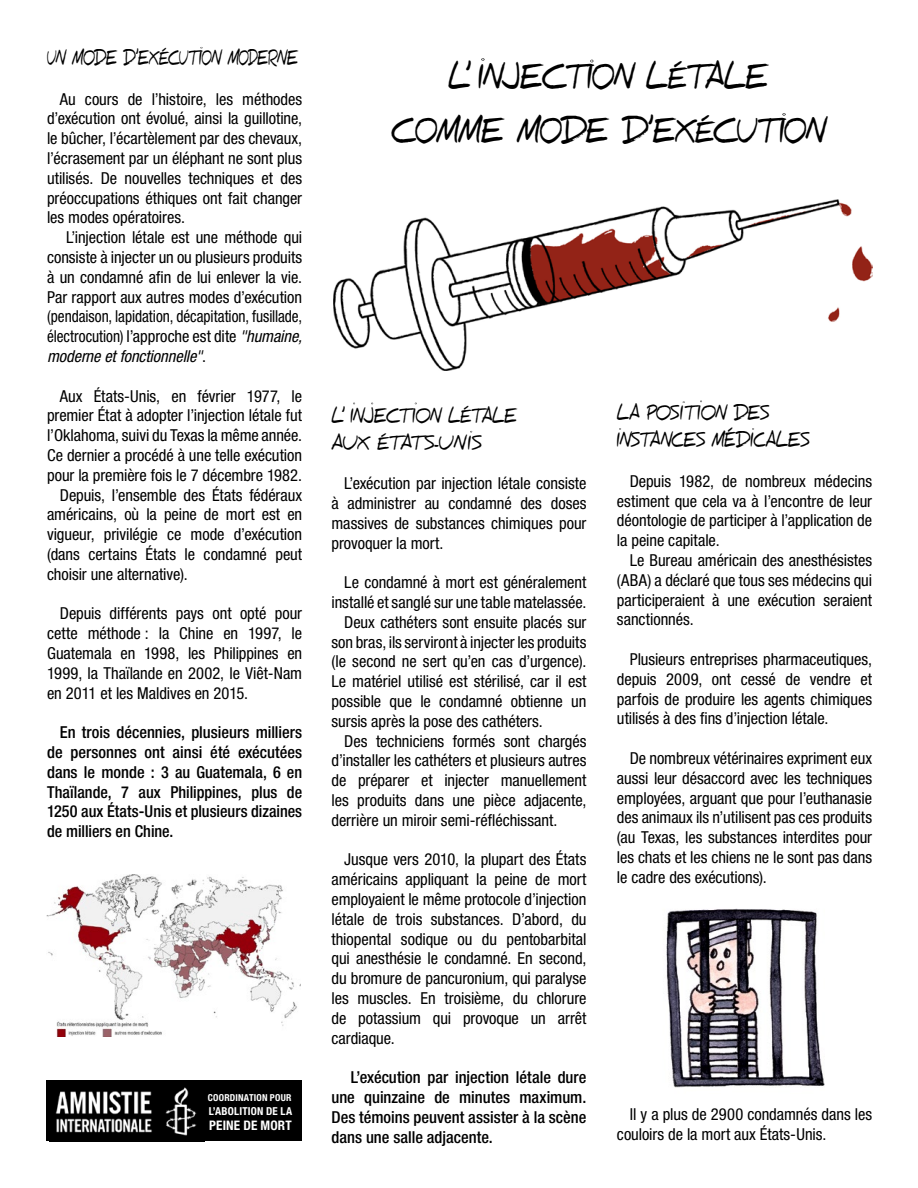
<style>
.page{position:relative;width:918px;height:1188px;background:#fff}
.page>*{position:absolute;margin:0;border:0;box-sizing:border-box;transform-origin:0 0}
.t1{font:700 33.75px/54px "Daniel";letter-spacing:-.04em;color:#000;text-align:center;scale:.72 1}
.t2{font:700 19.8px/27px "Daniel";letter-spacing:-.025em;color:#000;scale:.68 1}
.t3{font:700 19.8px "Daniel";letter-spacing:-.025em;color:#000;scale:.45 1}
.t4{font:700 19.5px "Daniel";letter-spacing:.01em;color:#000;scale:.75 1}
.t5{font:condensed 16.5px/19.8px "Helvetica Neue LT Std";letter-spacing:-.005em;color:#000;text-align:justify}
.t6{font:500 condensed 16.5px/19.8px "Helvetica Neue LT Std";color:#000;text-align:justify}
.t7{font:700 condensed 13.2px "Helvetica Neue LT Std";letter-spacing:.01em;color:#fff}
.t8{font:700 condensed 10.95px "Helvetica Neue LT Std";letter-spacing:.02em;color:#fff}
.t9{font:700 condensed 9.6px "Helvetica Neue LT Std";letter-spacing:.025em;color:#fff}
.s1{font-size:23.1px}
.s2{font-style:italic}
.s3{font-size:37.5px}
.s4{font-size:22.5px}
.s5{font-size:26.25px}
</style>
<div class="page">
<img style="left:333px;top:200px;width:539px;height:170px">
<div style="left:47px;top:1080px;width:255px;height:61px;background:#000"></div>
<img style="left:55px;top:1087px;width:142px;height:49px">
<img style="left:47px;top:875px;width:253px;height:161px">
<img style="left:666px;top:908px;width:159px;height:180px">
<svg style="left:481px;top:58px;width:4px;height:3px"></svg>
<svg style="left:590px;top:59px;width:4px;height:4px"></svg>
<svg style="left:782px;top:113px;width:4px;height:3px"></svg>
<p class="t3" style="left:47px;top:47px;width:560px">Un mode d’ex<span class="s1">é</span>cu t ion moderne</p>
<p class="t5" style="left:47px;top:89px;width:257px;text-indent:13px">Au cours de l’histoire, les méthodes d’exécution ont évolué, ainsi la guillotine, le bûcher, l’écartèlement par des chevaux, l’écrasement par un éléphant ne sont plus utilisés. De nouvelles techniques et des préoccupations éthiques ont fait changer les modes opératoires.</p>
<p class="t5" style="left:47px;top:227px;width:257px;text-indent:19px">L’injection létale est une méthode qui consiste à injecter un ou plusieurs produits à un condamné afin de lui enlever la vie.<br>Par rapport aux autres modes d’exécution (pendaison, lapidation, décapitation, fusillade, électrocution) l’approche est dite <span class="s2">"humaine, moderne et fonctionnelle"</span>.</p>
<p class="t5" style="left:60px;top:386px;width:244px">Aux États-Unis, en février 1977, le</p>
<p class="t5" style="left:47px;top:406px;width:257px">premier état à adopter l’injection létale fut</p>
<p class="t5" style="left:47px;top:425px;width:257px">l’Oklahoma, suivi du Texas la même année.</p>
<p class="t5" style="left:47px;top:445px;width:257px">Ce dernier a procédé à une telle exécution</p>
<p class="t5" style="left:47px;top:465px;width:256px">pour la première fois le 7 décembre 1982.</p>
<p class="t5" style="left:60px;top:485px;width:244px">Depuis, l’ensemble des États fédéraux</p>
<p class="t5" style="left:47px;top:505px;width:257px">américains, où la peine de mort est en</p>
<p class="t5" style="left:47px;top:524px;width:257px">vigueur, privilégie ce mode d’exécution</p>
<p class="t5" style="left:47px;top:544px;width:257px">(dans certains États le condamné peut</p>
<p class="t5" style="left:47px;top:564px;width:142px">choisir une alternative).</p>
<p class="t5" style="left:47px;top:604px;width:257px;text-indent:13px">Depuis différents pays ont opté pour cette méthode : la Chine en 1997, le Guatemala en 1998, les Philippines en 1999, la Thaïlande en 2002, le Viêt-Nam en 2011 et les Maldives en 2015.</p>
<p class="t6" style="left:47px;top:722px;width:257px;text-indent:13px">En trois décennies, plusieurs milliers de personnes ont ainsi été exécutées dans le monde : 3 au Guatemala, 6 en Thaïlande, 7 aux Philippines, plus de 1250 aux États-Unis et plusieurs dizaines de milliers en Chine.</p>
<p class="t9" style="left:208px;top:1092px;width:85px">COORDINATION POUR</p>
<p class="t8" style="left:209px;top:1104px;width:85px">L’ABOLITION DE LA</p>
<p class="t7" style="left:209px;top:1118px;width:84px">PEINE DE MORT</p>
<h1 class="t1" style="left:391px;top:50px;width:605px">L’ inject ion l<span class="s3">é</span>tale comme mode d’ex<span class="s3">é</span>cu tion</h1>
<p class="t2" style="left:332px;top:402px;width:275px">l’ inject ion l<span class="s1">é</span>tale</p>
<p class="t4" style="left:332px;top:432px;width:201px">Aux <span class="s4">é</span>tat s-Unis</p>
<p class="t5" style="left:332px;top:473px;width:256px;text-indent:13px">L’exécution par injection létale consiste à administrer au condamné des doses massives de substances chimiques pour provoquer la mort.</p>
<p class="t5" style="left:344px;top:572px;width:244px">Le condamné à mort est généralement</p>
<p class="t5" style="left:332px;top:592px;width:256px">installé et sanglé sur une table matelassée.</p>
<p class="t5" style="left:344px;top:612px;width:244px">Deux cathéters sont ensuite placés sur</p>
<p class="t5" style="left:332px;top:632px;width:256px">son bras, ils serviront à injecter les produits</p>
<p class="t5" style="left:332px;top:652px;width:256px">(le second ne sert qu’en cas d’urgence).</p>
<p class="t5" style="left:332px;top:671px;width:256px">Le matériel utilisé est stérilisé, car il est</p>
<p class="t5" style="left:332px;top:691px;width:256px">possible que le condamné obtienne un</p>
<p class="t5" style="left:332px;top:711px;width:213px">sursis après la pose des cathéters.</p>
<p class="t5" style="left:344px;top:731px;width:244px">Des techniciens formés sont chargés</p>
<p class="t5" style="left:332px;top:751px;width:257px">d’installer les cathéters et plusieurs autres</p>
<p class="t5" style="left:332px;top:770px;width:256px">de préparer et injecter manuellement</p>
<p class="t5" style="left:332px;top:790px;width:256px">les produits dans une pièce adjacente,</p>
<p class="t5" style="left:332px;top:810px;width:227px">derrière un miroir semi-réfléchissant.</p>
<p class="t5" style="left:332px;top:850px;width:257px;text-indent:13px">Jusque vers 2010, la plupart des États américains appliquant la peine de mort employaient le même protocole d’injection létale de trois substances. D’abord, du thiopental sodique ou du pentobarbital qui anesthésie le condamné. En second, du bromure de pancuronium, qui paralyse les muscles. En troisième, du chlorure de potassium qui provoque un arrêt cardiaque.</p>
<p class="t6" style="left:331px;top:1067px;width:256px;text-indent:19px">L’exécution par injection létale dure une quinzaine de minutes maximum.<br>Des témoins peuvent assister à la scène dans une salle adjacente.</p>
<p class="t2" style="left:617px;top:400px;width:285px">La posit ion des instances m<span class="s5">é</span>dicales</p>
<p class="t5" style="left:617px;top:471px;width:257px;text-indent:13px">Depuis 1982, de nombreux médecins estiment que cela va à l’encontre de leur déontologie de participer à l’application de la peine capitale.</p>
<p class="t5" style="left:617px;top:550px;width:257px;text-indent:13px">Le Bureau américain des anesthésistes (ABA) a déclaré que tous ses médecins qui participeraient à une exécution seraient sanctionnés.</p>
<p class="t5" style="left:617px;top:649px;width:257px;text-indent:13px">Plusieurs entreprises pharmaceutiques, depuis 2009, ont cessé de vendre et parfois de produire les agents chimiques utilisés à des fins d’injection létale.</p>
<p class="t5" style="left:617px;top:748px;width:257px;text-indent:13px">De nombreux vétérinaires expriment eux aussi leur désaccord avec les techniques employées, arguant que pour l’euthanasie des animaux ils n’utilisent pas ces produits (au Texas, les substances interdites pour les chats et les chiens ne le sont pas dans le cadre des exécutions).</p>
<p class="t5" style="left:617px;top:1105px;width:257px;text-indent:13px">Il y a plus de 2900 condamnés dans les couloirs de la mort aux états-Unis.</p>
</div>
